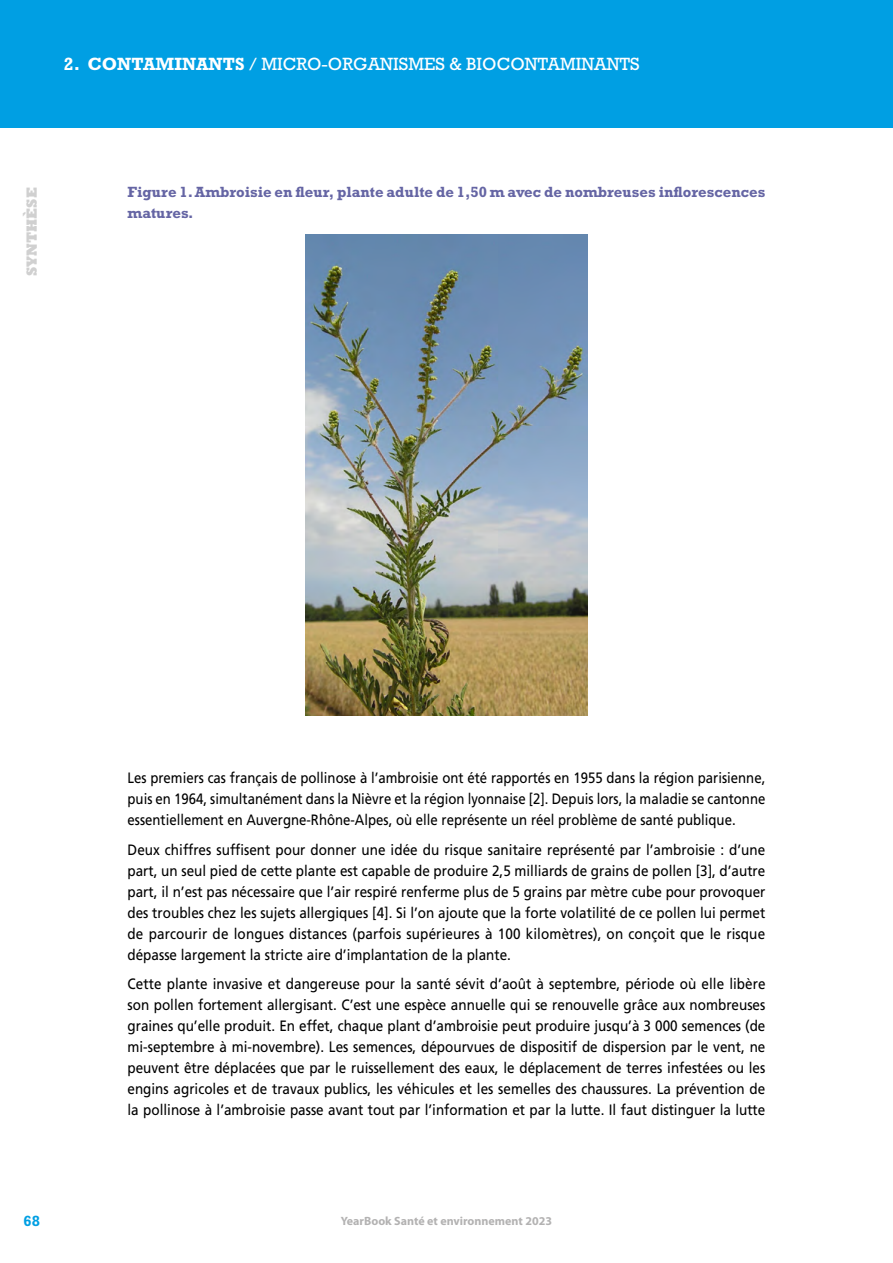
<style>
.page{position:relative;width:893px;height:1263px;background:#fff}
.page>*{position:absolute;margin:0;border:0;box-sizing:border-box;transform-origin:0 0}
.t1{font:18px "Rockwell Std";color:#fff}
.t2{font:15px/21px "Frutiger LT Std";color:#000;text-align:justify;scale:.9 1}
.t3{font:15px/21px "Frutiger LT Std";color:#000;text-align:justify;scale:.88 1}
.t4{font:700 15px/21px "Rockwell Std";color:#6565a4}
.t5{font:800 15px "Rockwell Std";color:#d0d0d0}
.t6{font:700 15px "Rockwell Std";color:#009fe3}
.t7{font:700 12px "Myriad Pro";color:#b3b2b2}
.s1{font-weight:700}
</style>
<div class="page">
<div style="left:0;top:0;width:893px;height:128px;background:#009fe3"></div>
<img style="left:306px;top:234px;width:281px;height:482px">
<p class="t1" style="left:64px;top:53px;width:577px"><span class="s1">2. CONTAMINANTS</span> / MICRO-ORGANISMES &amp; BIOCONTAMINANTS</p>
<p class="t5" style="left:23px;top:276px;width:91px;rotate:-90deg">SYNTHÈSE</p>
<p class="t4" style="left:128px;top:181px;width:639px">Figure 1. Ambroisie en fleur, plante adulte de 1,50 m avec de nombreuses inflorescences matures.</p>
<p class="t6" style="left:24px;top:1211px;width:18px">68</p>
<p class="t3" style="left:128px;top:768px;width:726px">Les premiers cas français de pollinose à l’ambroisie ont été rapportés en 1955 dans la région parisienne, puis en 1964, simultanément dans la Nièvre et la région lyonnaise [2]. Depuis lors, la maladie se cantonne essentiellement en Auvergne-Rhône-Alpes, où elle représente un réel problème de santé publique.</p>
<p class="t2" style="left:128px;top:839px;width:710px">Deux chiffres suffisent pour donner une idée du risque sanitaire représenté par l’ambroisie : d’une part, un seul pied de cette plante est capable de produire 2,5 milliards de grains de pollen [3], d’autre part, il n’est pas nécessaire que l’air respiré renferme plus de 5 grains par mètre cube pour provoquer des troubles chez les sujets allergiques [4]. Si l’on ajoute que la forte volatilité de ce pollen lui permet de parcourir de longues distances (parfois supérieures à 100 kilomètres), on conçoit que le risque dépasse largement la stricte aire d’implantation de la plante.</p>
<p class="t2" style="left:128px;top:974px;width:710px">Cette plante invasive et dangereuse pour la santé sévit d’août à septembre, période où elle libère son pollen fortement allergisant. C’est une espèce annuelle qui se renouvelle grâce aux nombreuses graines qu’elle produit. En effet, chaque plant d’ambroisie peut produire jusqu’à 3 000 semences (de mi-septembre à mi-novembre). Les semences, dépourvues de dispositif de dispersion par le vent, ne peuvent être déplacées que par le ruissellement des eaux, le déplacement de terres infestées ou les engins agricoles et de travaux publics, les véhicules et les semelles des chaussures. La prévention de la pollinose à l’ambroisie passe avant tout par l’information et par la lutte. Il faut distinguer la lutte</p>
<p class="t7" style="left:341px;top:1214px;width:213px">YearBook Santé et environnement 2023</p>
</div>
